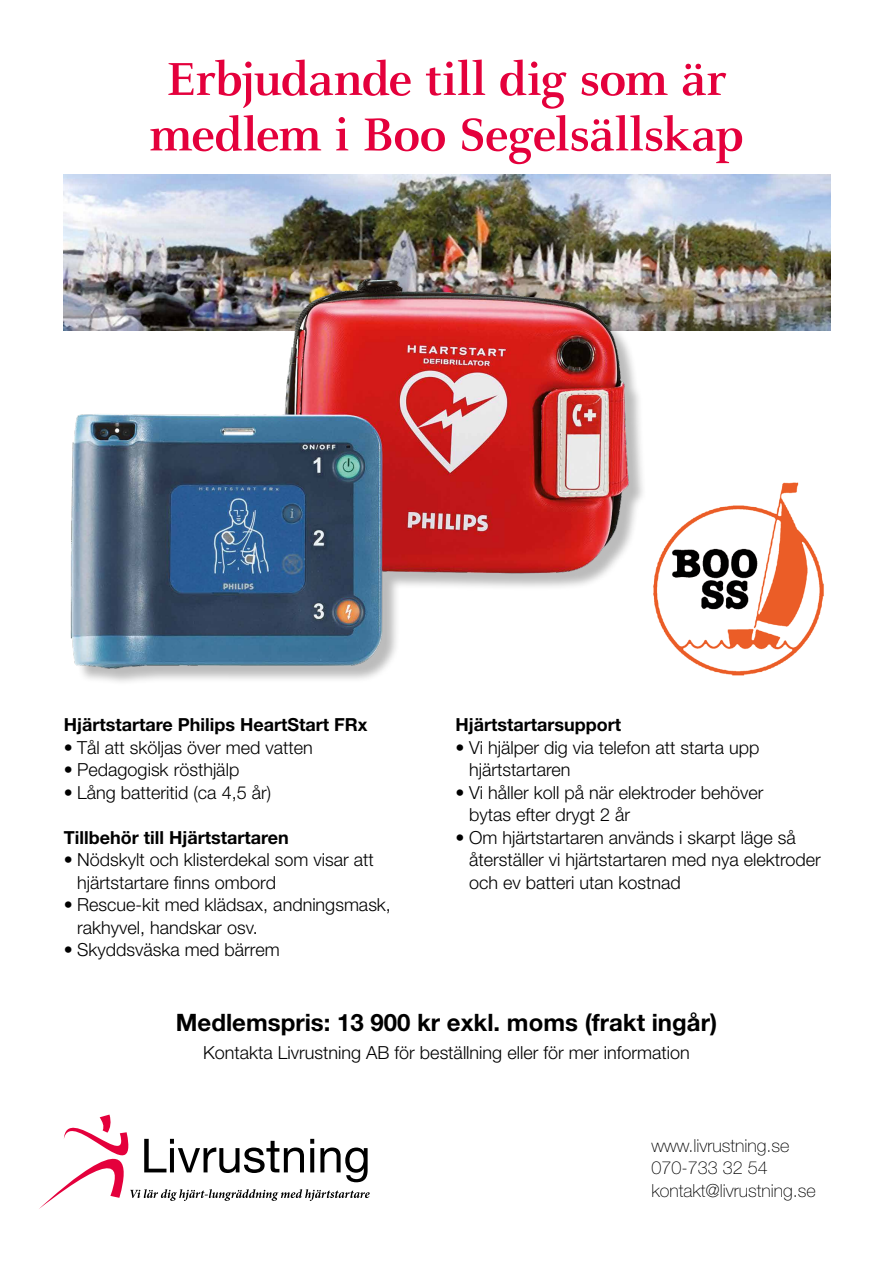
<style>
.page{position:relative;width:893px;height:1263px;background:#fff}
.page>*{position:absolute;margin:0;border:0;box-sizing:border-box;transform-origin:0 0}
.t1{font:700 51px/55.5px "Celeste";letter-spacing:-.01em;color:#e4003c;text-align:center}
.t2{font:700 24px "Helvetica Neue";color:#000}
.t3{font:300 18px/22.5px "Helvetica Neue";color:#000}
.t4{font:700 18px "Helvetica Neue";color:#000}
.t5{font:100 18px/22.5px "Helvetica Neue";color:#000}
</style>
<div class="page">
<img style="left:709px;top:482px;width:115px;height:194px">
<svg style="left:39px;top:1114px;width:331px;height:95px"></svg>
<img style="left:64px;top:174px;width:766px;height:156px">
<img style="left:63px;top:246px;width:646px;height:436px">
<h1 class="t1" style="left:149px;top:52px;width:596px">Erbjudande till dig som är medlem i Boo Segelsällskap</h1>
<p class="t4" style="left:64px;top:714px;width:305px">Hjärtstartare Philips HeartStart FRx</p>
<p class="t3" style="left:64px;top:736px;width:250px">• Tål att sköljas över med vatten</p>
<p class="t3" style="left:64px;top:758px;width:177px">• Pedagogisk rösthjälp</p>
<p class="t3" style="left:64px;top:781px;width:209px">• Lång batteritid (ca 4,5 år)</p>
<p class="t4" style="left:64px;top:826px;width:226px">Tillbehör till Hjärtstartaren</p>
<p class="t3" style="left:77px;top:848px;width:298px;text-indent:-14px">• Nödskylt och klisterdekal som visar att hjärtstartare finns ombord</p>
<p class="t3" style="left:77px;top:893px;width:315px;text-indent:-14px">• Rescue-kit med klädsax, andningsmask, rakhyvel, handskar osv.</p>
<p class="t3" style="left:64px;top:938px;width:217px">• Skyddsväska med bärrem</p>
<p class="t4" style="left:455px;top:713px;width:167px">Hjärtstartarsupport</p>
<p class="t3" style="left:469px;top:735px;width:292px;text-indent:-14px">• Vi hjälper dig via telefon att starta upp hjärtstartaren</p>
<p class="t3" style="left:469px;top:780px;width:296px;text-indent:-14px">• Vi håller koll på när elektroder behöver bytas efter drygt 2 år</p>
<p class="t3" style="left:469px;top:825px;width:353px;text-indent:-14px">• Om hjärtstartaren används i skarpt läge så återställer vi hjärtstartaren med nya elektroder och ev batteri utan kostnad</p>
<h2 class="t2" style="left:176px;top:1007px;width:543px">Medlemspris: 13 900 kr exkl. moms (frakt ingår)</h2>
<p class="t3" style="left:203px;top:1041px;width:488px">Kontakta Livrustning AB för beställning eller för mer information</p>
<p class="t5" style="left:651px;top:1134px;width:166px">www.livrustning.se<br>070-733 32 54 kontakt@livrustning.se</p>
</div>
